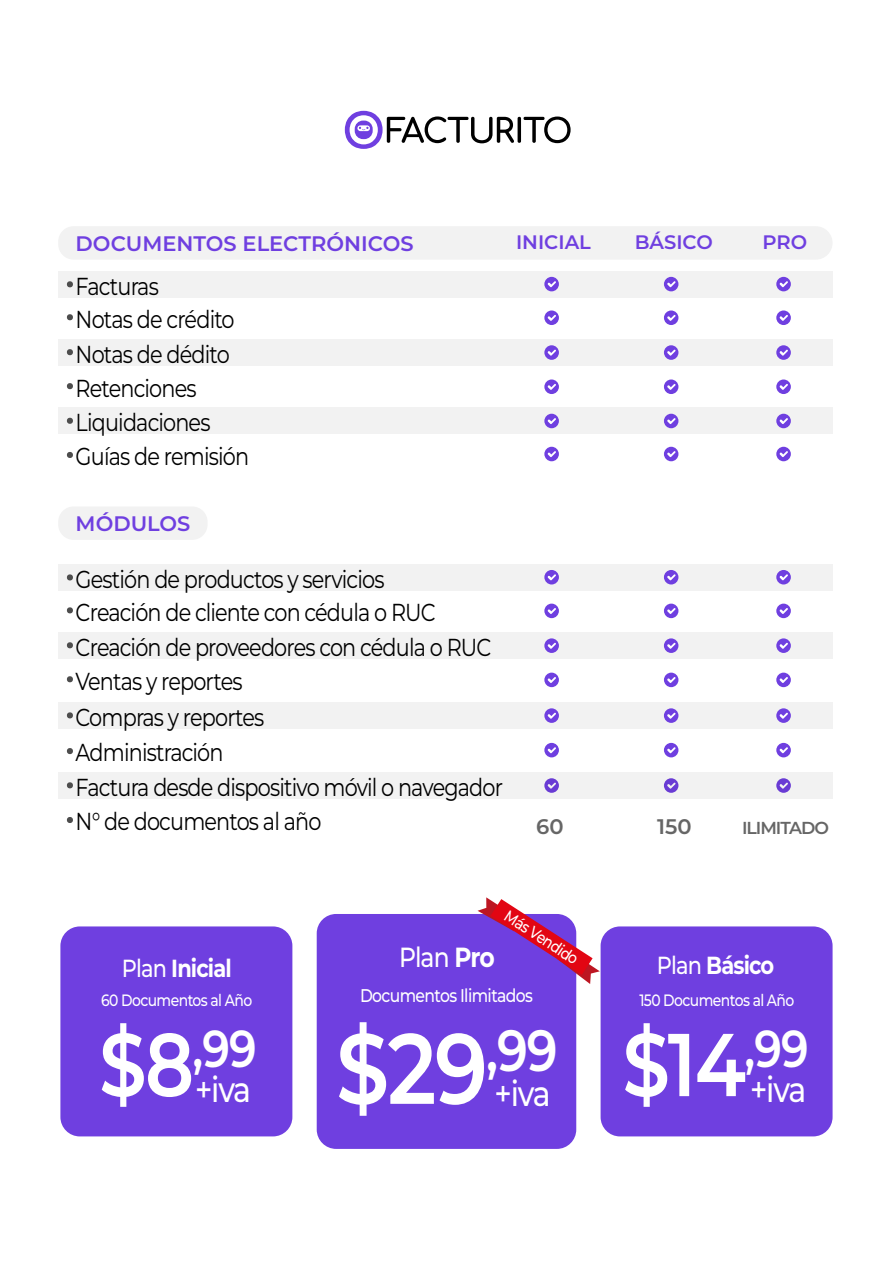
<style>
.page{position:relative;width:893px;height:1263px;background:#fff}
.page>*{position:absolute;margin:0;border:0;box-sizing:border-box;transform-origin:0 0}
.t1{font:600 99.6px "Montserrat";color:#fff;scale:.85 1}
.t2{font:600 88.95px "Montserrat";color:#fff;scale:.85 1}
.t3{font:600 51.9px "Montserrat";color:#fff;scale:.85 1}
.t4{font:500 35.25px "Montserrat";letter-spacing:-.05em;color:#fff;scale:.85 1}
.t5{font:500 27.6px "Montserrat";color:#fff;scale:.85 1}
.t6{font:700 24.75px "Montserrat";letter-spacing:-.04em;color:#fff;scale:.85 1}
.t7{font:24.6px/33.9px "Montserrat";letter-spacing:-.04em;color:#000;scale:.85 1}
.t8{font:600 21.15px "Montserrat";color:#666}
.t9{font:600 21px "Montserrat";color:#6f3fe0}
.t10{font:600 19.5px "Montserrat";color:#6f3fe0}
.t11{font:500 18.45px "Montserrat";letter-spacing:-.04em;color:#fff;scale:.85 1}
.t12{font:600 17.4px "Montserrat";letter-spacing:-.06em;color:#666}
.t13{font:500 16.5px "Montserrat";letter-spacing:-.04em;color:#fff;scale:.85 1}
.t14{font:500 16.2px "Montserrat";color:#fff;scale:.85 1}
.s1{font-weight:700}
.s2{font-weight:500}
</style>
<div class="page">
<div style="left:58px;top:271px;width:774px;height:26px;background:#f2f2f2"></div>
<div style="left:58px;top:339px;width:774px;height:27px;background:#f2f2f2"></div>
<div style="left:58px;top:408px;width:774px;height:26px;background:#f2f2f2"></div>
<div style="left:544px;top:277px;width:15px;height:14px;background:#6f3fe0;border-radius:50%"></div>
<svg style="left:548px;top:281px;width:8px;height:6px"></svg>
<div style="left:544px;top:310px;width:15px;height:15px;background:#6f3fe0;border-radius:50%"></div>
<svg style="left:548px;top:315px;width:8px;height:6px"></svg>
<svg style="left:544px;top:345px;width:15px;height:15px"></svg>
<svg style="left:548px;top:350px;width:8px;height:6px"></svg>
<div style="left:544px;top:379px;width:15px;height:15px;background:#6f3fe0;border-radius:50%"></div>
<svg style="left:548px;top:384px;width:8px;height:6px"></svg>
<div style="left:544px;top:414px;width:15px;height:14px;background:#6f3fe0;border-radius:50%"></div>
<svg style="left:548px;top:418px;width:8px;height:6px"></svg>
<div style="left:664px;top:277px;width:14px;height:14px;background:#6f3fe0;border-radius:50%"></div>
<svg style="left:667px;top:281px;width:8px;height:6px"></svg>
<div style="left:664px;top:310px;width:14px;height:15px;background:#6f3fe0;border-radius:50%"></div>
<svg style="left:667px;top:315px;width:8px;height:6px"></svg>
<div style="left:664px;top:345px;width:14px;height:15px;background:#6f3fe0;border-radius:50%"></div>
<svg style="left:667px;top:350px;width:8px;height:6px"></svg>
<div style="left:664px;top:379px;width:14px;height:15px;background:#6f3fe0;border-radius:50%"></div>
<svg style="left:667px;top:384px;width:8px;height:6px"></svg>
<div style="left:664px;top:414px;width:14px;height:14px;background:#6f3fe0;border-radius:50%"></div>
<svg style="left:667px;top:418px;width:8px;height:6px"></svg>
<div style="left:776px;top:277px;width:15px;height:14px;background:#6f3fe0;border-radius:50%"></div>
<svg style="left:780px;top:281px;width:8px;height:6px"></svg>
<div style="left:776px;top:310px;width:15px;height:15px;background:#6f3fe0;border-radius:50%"></div>
<svg style="left:780px;top:315px;width:8px;height:6px"></svg>
<svg style="left:776px;top:345px;width:15px;height:15px"></svg>
<svg style="left:780px;top:350px;width:8px;height:6px"></svg>
<div style="left:776px;top:379px;width:15px;height:15px;background:#6f3fe0;border-radius:50%"></div>
<svg style="left:780px;top:384px;width:8px;height:6px"></svg>
<div style="left:776px;top:414px;width:15px;height:14px;background:#6f3fe0;border-radius:50%"></div>
<svg style="left:780px;top:418px;width:8px;height:6px"></svg>
<div style="left:544px;top:447px;width:15px;height:14px;background:#6f3fe0;border-radius:50%"></div>
<svg style="left:548px;top:451px;width:8px;height:6px"></svg>
<div style="left:664px;top:447px;width:14px;height:14px;background:#6f3fe0;border-radius:50%"></div>
<svg style="left:667px;top:451px;width:8px;height:6px"></svg>
<div style="left:776px;top:447px;width:15px;height:14px;background:#6f3fe0;border-radius:50%"></div>
<svg style="left:780px;top:451px;width:8px;height:6px"></svg>
<svg style="left:67px;top:281px;width:6px;height:6px"></svg>
<svg style="left:67px;top:314px;width:6px;height:6px"></svg>
<svg style="left:67px;top:349px;width:6px;height:6px"></svg>
<svg style="left:67px;top:383px;width:6px;height:6px"></svg>
<svg style="left:67px;top:452px;width:6px;height:6px"></svg>
<svg style="left:67px;top:418px;width:6px;height:6px"></svg>
<div style="left:58px;top:226px;width:775px;height:34px;background:#f2f2f2;border-radius:16px"></div>
<div style="left:58px;top:564px;width:774px;height:27px;background:#f2f2f2"></div>
<div style="left:58px;top:632px;width:774px;height:27px;background:#f2f2f2"></div>
<div style="left:58px;top:702px;width:774px;height:27px;background:#f2f2f2"></div>
<div style="left:544px;top:570px;width:15px;height:14px;background:#6f3fe0;border-radius:50%"></div>
<svg style="left:548px;top:574px;width:8px;height:6px"></svg>
<div style="left:544px;top:604px;width:15px;height:14px;background:#6f3fe0;border-radius:50%"></div>
<svg style="left:548px;top:608px;width:8px;height:6px"></svg>
<svg style="left:544px;top:638px;width:15px;height:15px"></svg>
<svg style="left:548px;top:643px;width:8px;height:6px"></svg>
<div style="left:544px;top:673px;width:15px;height:14px;background:#6f3fe0;border-radius:50%"></div>
<svg style="left:548px;top:677px;width:8px;height:6px"></svg>
<svg style="left:544px;top:708px;width:15px;height:15px"></svg>
<svg style="left:548px;top:713px;width:8px;height:6px"></svg>
<div style="left:664px;top:570px;width:14px;height:14px;background:#6f3fe0;border-radius:50%"></div>
<svg style="left:667px;top:574px;width:8px;height:6px"></svg>
<div style="left:664px;top:604px;width:14px;height:14px;background:#6f3fe0;border-radius:50%"></div>
<svg style="left:667px;top:608px;width:8px;height:6px"></svg>
<div style="left:664px;top:638px;width:14px;height:15px;background:#6f3fe0;border-radius:50%"></div>
<svg style="left:667px;top:643px;width:8px;height:6px"></svg>
<div style="left:664px;top:673px;width:14px;height:14px;background:#6f3fe0;border-radius:50%"></div>
<svg style="left:667px;top:677px;width:8px;height:6px"></svg>
<div style="left:664px;top:708px;width:14px;height:15px;background:#6f3fe0;border-radius:50%"></div>
<svg style="left:667px;top:713px;width:8px;height:6px"></svg>
<div style="left:776px;top:570px;width:15px;height:14px;background:#6f3fe0;border-radius:50%"></div>
<svg style="left:780px;top:574px;width:8px;height:6px"></svg>
<div style="left:776px;top:604px;width:15px;height:14px;background:#6f3fe0;border-radius:50%"></div>
<svg style="left:780px;top:608px;width:8px;height:6px"></svg>
<svg style="left:776px;top:638px;width:15px;height:15px"></svg>
<svg style="left:780px;top:643px;width:8px;height:6px"></svg>
<div style="left:776px;top:673px;width:15px;height:14px;background:#6f3fe0;border-radius:50%"></div>
<svg style="left:780px;top:677px;width:8px;height:6px"></svg>
<svg style="left:776px;top:708px;width:15px;height:15px"></svg>
<svg style="left:780px;top:713px;width:8px;height:6px"></svg>
<div style="left:544px;top:743px;width:15px;height:14px;background:#6f3fe0;border-radius:50%"></div>
<svg style="left:548px;top:747px;width:8px;height:6px"></svg>
<div style="left:664px;top:743px;width:14px;height:14px;background:#6f3fe0;border-radius:50%"></div>
<svg style="left:667px;top:747px;width:8px;height:6px"></svg>
<div style="left:776px;top:743px;width:15px;height:14px;background:#6f3fe0;border-radius:50%"></div>
<svg style="left:780px;top:747px;width:8px;height:6px"></svg>
<svg style="left:67px;top:574px;width:6px;height:6px"></svg>
<svg style="left:67px;top:607px;width:6px;height:6px"></svg>
<svg style="left:67px;top:642px;width:6px;height:6px"></svg>
<svg style="left:67px;top:676px;width:6px;height:6px"></svg>
<svg style="left:67px;top:748px;width:6px;height:6px"></svg>
<svg style="left:67px;top:817px;width:6px;height:6px"></svg>
<svg style="left:67px;top:712px;width:6px;height:6px"></svg>
<div style="left:58px;top:772px;width:774px;height:27px;background:#f2f2f2"></div>
<svg style="left:67px;top:782px;width:6px;height:6px"></svg>
<div style="left:58px;top:506px;width:150px;height:34px;background:#f2f2f2;border-radius:15px"></div>
<svg style="left:345px;top:111px;width:226px;height:38px"></svg>
<div style="left:60px;top:926px;width:232px;height:210px;background:#6f3fe0;border-radius:19px"></div>
<div style="left:601px;top:926px;width:232px;height:210px;background:#6f3fe0;border-radius:19px"></div>
<div style="left:317px;top:914px;width:259px;height:235px;background:#6f3fe0;border-radius:19px"></div>
<svg style="left:478px;top:897px;width:122px;height:87px"></svg>
<p class="t9" style="left:76px;top:232px;width:339px">DOCUMENTOS ELECTRÓNICOS</p>
<p class="t7" style="left:76px;top:272px;width:189px;line-height:32.5px">Facturas<br>Notas de crédito</p>
<p class="t7" style="left:76px;top:339px;width:183px">Notas de dédito<br>Retenciones</p>
<p class="t7" style="left:76px;top:407px;width:160px">Liquidaciones</p>
<p class="t7" style="left:76px;top:442px;width:206px">Guías de remisión</p>
<p class="t10" style="left:516px;top:231px;width:76px">INICIAL</p>
<p class="t10" style="left:635px;top:231px;width:80px">BÁSICO</p>
<p class="t10" style="left:762px;top:231px;width:46px">PRO</p>
<p class="t9" style="left:76px;top:512px;width:116px">MÓDULOS</p>
<p class="t7" style="left:76px;top:564px;width:491px">Gestión de productos y servicios<br>Creación de cliente con cédula o RUC<br>Creación de proveedores con cédula o RUC<br>Ventas y reportes</p>
<p class="t7" style="left:76px;top:702px;width:224px">Compras y reportes</p>
<p class="t7" style="left:76px;top:738px;width:175px">Administración</p>
<p class="t7" style="left:76px;top:772px;width:504px">Factura desde dispositivo móvil o navegador</p>
<p class="t7" style="left:76px;top:807px;width:291px">N° de documentos al año</p>
<p class="t8" style="left:536px;top:815px;width:29px">60</p>
<p class="t8" style="left:657px;top:815px;width:36px">150</p>
<p class="t12" style="left:742px;top:819px;width:88px">ILIMITADO</p>
<p class="t14" style="left:510px;top:909px;width:101px;rotate:33deg">Más Vendido</p>
<p class="t5" style="left:399px;top:946px;width:114px">Plan <span class="s1">Pro</span></p>
<p class="t6" style="left:657px;top:954px;width:140px"><span class="s2">Plan</span> Básico</p>
<p class="t6" style="left:122px;top:957px;width:131px"><span class="s2">Plan</span> Inicial</p>
<p class="t13" style="left:101px;top:993px;width:179px">60 Documentos al Año</p>
<p class="t13" style="left:639px;top:993px;width:184px">150 Documentos al Año</p>
<p class="t11" style="left:360px;top:988px;width:205px">Documentos Ilimitados</p>
<h1 class="t1" style="left:336px;top:1015px;width:262px">$29<sup>,99</sup></h1>
<h2 class="t2" style="left:99px;top:1016px;width:113px">$8</h2>
<h3 class="t3" style="left:193px;top:1020px;width:77px">,99</h3>
<h2 class="t2" style="left:622px;top:1016px;width:220px">$14<sup>,99</sup></h2>
<h3 class="t4" style="left:195px;top:1075px;width:68px">+iva</h3>
<h3 class="t4" style="left:750px;top:1075px;width:68px">+iva</h3>
<h3 class="t4" style="left:495px;top:1079px;width:68px">+iva</h3>
</div>
